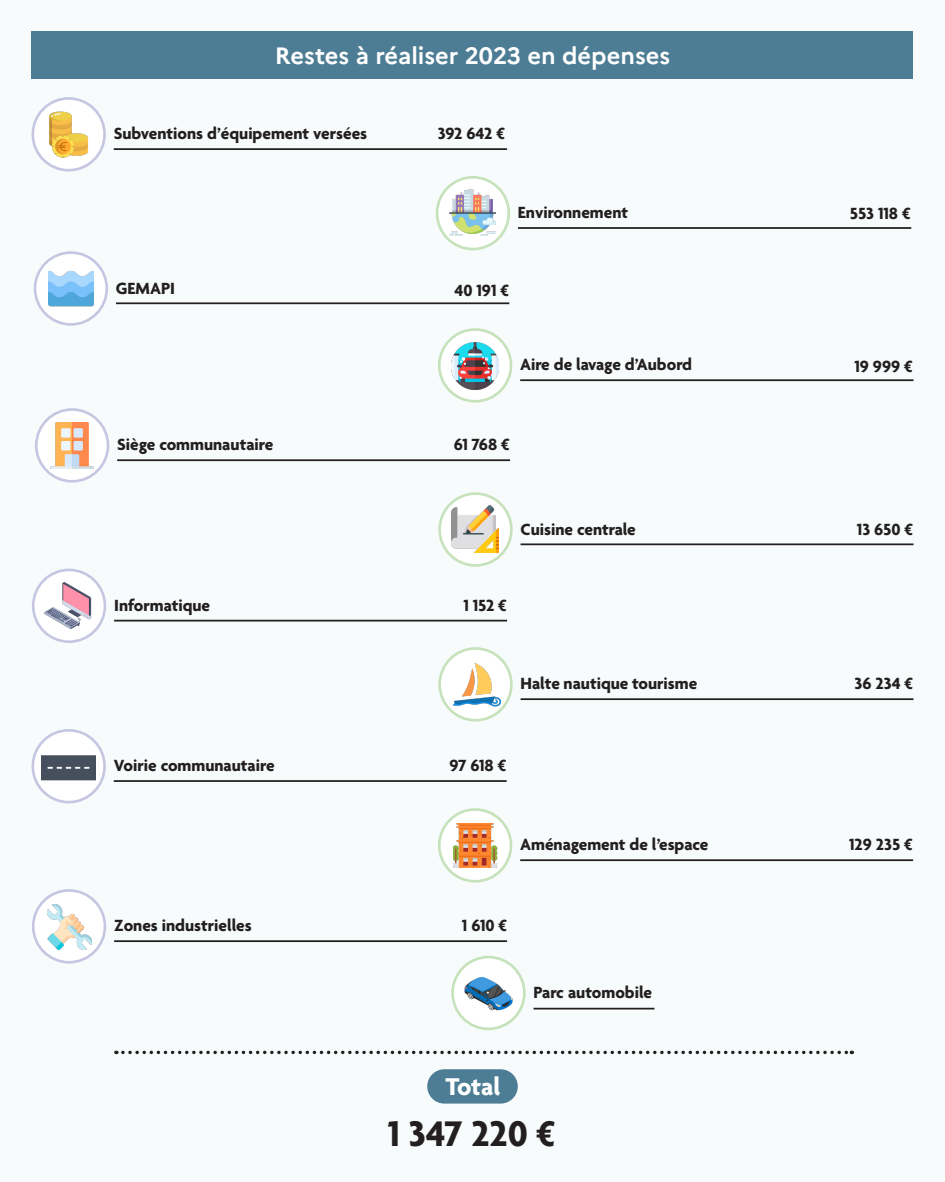
<style>
.page{position:relative;width:945px;height:1182px;background:#fff}
.page>*{position:absolute;margin:0;border:0;box-sizing:border-box;transform-origin:0 0}
.t1{font:700 38.5px "Agenda";color:#231f20}
.t2{font:700 26.25px "Agenda";letter-spacing:-.005em;color:#fff}
.t3{font:700 23.62px "Marianne";color:#fff}
.t4{font:700 17.5px "Agenda";color:#231f20}
</style>
<div class="page">
<div style="left:0;top:0;width:945px;height:1181px;background:#f7fbfb"></div>
<div style="left:33px;top:98px;width:72px;height:72px;background:#fff;border-radius:50%"></div>
<div style="left:32px;top:97px;width:74px;height:74px;border:3px solid #c6c6e2;border-radius:50%"></div>
<div style="left:437px;top:177px;width:72px;height:72px;background:#fff;border-radius:50%"></div>
<div style="left:436px;top:176px;width:74px;height:74px;border:3px solid #c6e2bb;border-radius:50%"></div>
<svg style="left:35px;top:252px;width:72px;height:72px"></svg>
<div style="left:34px;top:251px;width:74px;height:75px;border:3px solid #c6c6e2;border-radius:50%"></div>
<div style="left:439px;top:329px;width:72px;height:72px;background:#fff;border-radius:50%"></div>
<div style="left:438px;top:328px;width:74px;height:74px;border:3px solid #c6e2bb;border-radius:50%"></div>
<div style="left:36px;top:409px;width:72px;height:72px;background:#fff;border-radius:50%"></div>
<div style="left:35px;top:408px;width:74px;height:74px;border:3px solid #c6c6e2;border-radius:50%"></div>
<div style="left:440px;top:493px;width:71px;height:72px;background:#fff;border-radius:50%"></div>
<div style="left:438px;top:492px;width:75px;height:74px;border:3px solid #c6e2bb;border-radius:50%"></div>
<div style="left:33px;top:570px;width:72px;height:71px;background:#fff;border-radius:50%"></div>
<div style="left:32px;top:568px;width:74px;height:75px;border:3px solid #c6c6e2;border-radius:50%"></div>
<div style="left:440px;top:648px;width:71px;height:72px;background:#fff;border-radius:50%"></div>
<div style="left:438px;top:647px;width:75px;height:74px;border:3px solid #c6e2bb;border-radius:50%"></div>
<div style="left:33px;top:730px;width:72px;height:72px;background:#fff;border-radius:50%"></div>
<div style="left:32px;top:729px;width:74px;height:74px;border:3px solid #c6c6e2;border-radius:50%"></div>
<div style="left:439px;top:809px;width:72px;height:72px;background:#fff;border-radius:50%"></div>
<div style="left:438px;top:808px;width:74px;height:74px;border:3px solid #c6e2bb;border-radius:50%"></div>
<div style="left:33px;top:890px;width:72px;height:72px;background:#fff;border-radius:50%"></div>
<div style="left:32px;top:889px;width:74px;height:74px;border:3px solid #c6c6e2;border-radius:50%"></div>
<svg style="left:453px;top:956px;width:71px;height:72px"></svg>
<div style="left:451px;top:955px;width:75px;height:75px;border:3px solid #c6e2bb;border-radius:50%"></div>
<img style="left:451px;top:342px;width:48px;height:48px">
<hr style="left:114px;top:148px;width:393px;height:2px;background:#231f20">
<hr style="left:518px;top:227px;width:393px;height:2px;background:#231f20">
<hr style="left:116px;top:302px;width:393px;height:2px;background:#231f20">
<hr style="left:520px;top:379px;width:394px;height:2px;background:#231f20">
<hr style="left:117px;top:459px;width:393px;height:2px;background:#231f20">
<hr style="left:521px;top:543px;width:393px;height:2px;background:#231f20">
<hr style="left:114px;top:619px;width:393px;height:2px;background:#231f20">
<hr style="left:521px;top:698px;width:393px;height:2px;background:#231f20">
<hr style="left:114px;top:780px;width:393px;height:1px;background:#231f20">
<hr style="left:520px;top:859px;width:393px;height:2px;background:#231f20">
<hr style="left:534px;top:1007px;width:120px;height:2px;background:#231f20">
<hr style="left:114px;top:940px;width:393px;height:1px;background:#231f20">
<div style="left:32px;top:32px;width:882px;height:47px;background:#477991"></div>
<div style="left:427px;top:1069px;width:91px;height:34px;background:#477991;border-radius:17px"></div>
<img style="left:49px;top:266px;width:44px;height:45px">
<img style="left:450px;top:189px;width:46px;height:46px">
<img style="left:462px;top:969px;width:53px;height:48px">
<img style="left:41px;top:755px;width:54px;height:26px">
<img style="left:451px;top:505px;width:48px;height:48px">
<img style="left:47px;top:904px;width:45px;height:45px">
<img style="left:453px;top:823px;width:45px;height:44px">
<img style="left:453px;top:663px;width:47px;height:43px">
<img style="left:49px;top:111px;width:39px;height:47px">
<img style="left:44px;top:581px;width:48px;height:48px">
<img style="left:50px;top:422px;width:44px;height:46px">
<svg style="left:123px;top:1050px;width:729px;height:4px"></svg>
<p class="t3" style="left:275px;top:37px;width:397px">Restes à réaliser 2023 en dépenses</p>
<p class="t4" style="left:114px;top:124px;width:255px">Subventions d’équipement versées</p>
<p class="t4" style="left:438px;top:124px;width:69px">392 642 €</p>
<p class="t4" style="left:518px;top:203px;width:112px">Environnement</p>
<p class="t4" style="left:116px;top:278px;width:61px">GEMAPI</p>
<p class="t4" style="left:454px;top:281px;width:56px">40 191 €</p>
<p class="t4" style="left:520px;top:355px;width:173px">Aire de lavage d’Aubord</p>
<p class="t4" style="left:117px;top:435px;width:158px">Siège communautaire</p>
<p class="t4" style="left:454px;top:435px;width:58px">61 768 €</p>
<p class="t4" style="left:521px;top:519px;width:117px">Cuisine centrale</p>
<p class="t4" style="left:114px;top:595px;width:97px">Informatique</p>
<p class="t4" style="left:463px;top:595px;width:45px">1 152 €</p>
<p class="t4" style="left:521px;top:674px;width:178px">Halte nautique tourisme</p>
<p class="t4" style="left:114px;top:756px;width:162px">Voirie communautaire</p>
<p class="t4" style="left:449px;top:756px;width:59px">97 618 €</p>
<p class="t4" style="left:520px;top:835px;width:190px">Aménagement de l’espace</p>
<p class="t4" style="left:114px;top:916px;width:139px">Zones industrielles</p>
<p class="t4" style="left:462px;top:916px;width:47px">1 610 €</p>
<p class="t4" style="left:534px;top:982px;width:120px">Parc automobile</p>
<p class="t2" style="left:445px;top:1071px;width:57px">Total</p>
<p class="t1" style="left:388px;top:1112px;width:170px">1 347 220 €</p>
<p class="t4" style="left:850px;top:204px;width:63px">553 118 €</p>
<p class="t4" style="left:854px;top:356px;width:60px">19 999 €</p>
<p class="t4" style="left:857px;top:519px;width:58px">13 650 €</p>
<p class="t4" style="left:855px;top:674px;width:60px">36 234 €</p>
<p class="t4" style="left:849px;top:835px;width:65px">129 235 €</p>
</div>
